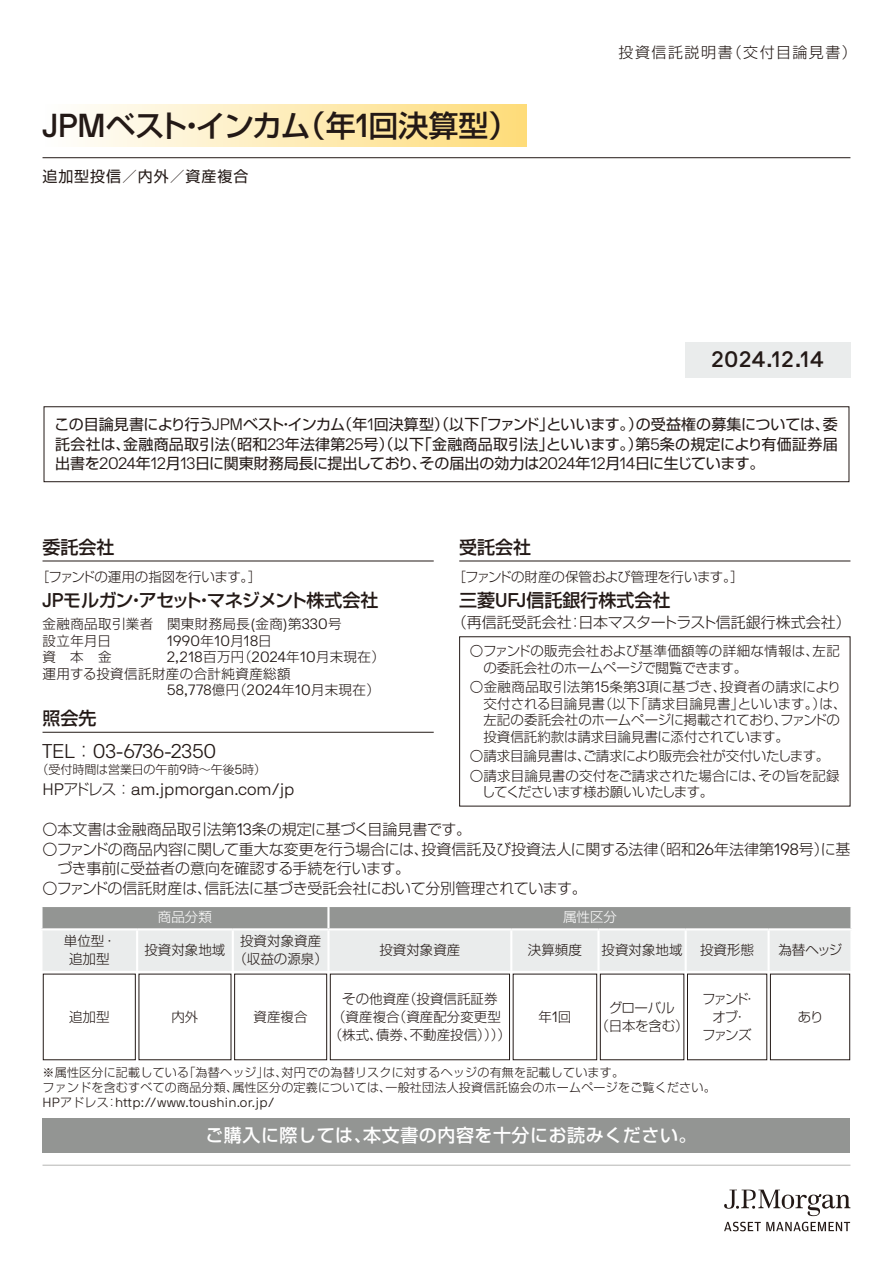
<style>
.page{position:relative;width:893px;height:1263px;background:#fff}
.page>*{position:absolute;margin:0;border:0;box-sizing:border-box;transform-origin:0 0}
.t1{font:500 30px "Shin Go Pr 5";letter-spacing:-.045em;color:#231916}
.t2{font:22.35px "JPMAM Pro Med";letter-spacing:.045em;color:#231916}
.t3{font:19.8px "JPMAM Pro Lig";color:#231916}
.t4{font:500 18px "Shin Go Pr 5";letter-spacing:.03em;color:#fff}
.t5{font:500 18px "Shin Go Pr 5";color:#231916}
.t6{font:500 18px "Shin Go Pr 5";letter-spacing:-.035em;color:#231916}
.t7{font:16.5px "JPMAM Pro Lig";color:#231916}
.t8{font:15px/19.5px "Shin Go Pr 5";color:#231916;text-align:justify}
.t9{font:300 15px "Shin Go Pr 5";letter-spacing:-.005em;color:#231916}
.t10{font:300 15px "Shin Go Pr 5";letter-spacing:-.03em;color:#231916}
.t11{font:300 15px "Shin Go Pr 5";letter-spacing:.1em;color:#231916}
.t12{font:15px "Shin Go Pr 5";letter-spacing:.06em;color:#231916}
.t13{font:14.85px "JPMAM Pro Lig";letter-spacing:.025em;color:#231916}
.t14{font:300 13.5px/16.5px "Shin Go Pr 5";color:#231916}
.t15{font:300 13.5px/16.5px "Shin Go Pr 5";letter-spacing:.03em;color:#231916}
.t16{font:300 13.5px "Shin Go Pr 5";letter-spacing:-.03em;color:#231916}
.t17{font:300 13.5px "Shin Go Pr 5";letter-spacing:-.04em;color:#231916}
.t18{font:300 13.5px/18px "Shin Go Pr 5";letter-spacing:-.025em;color:#231916;text-align:center}
.t19{font:300 13.5px/18px "Shin Go Pr 5";letter-spacing:-.15em;color:#231916;text-align:center}
.t20{font:300 13.5px "Shin Go Pr 5";color:#fff}
.t21{font:13.2px "JPMAM Pro Lig";letter-spacing:.02em;color:#231916}
.t22{font:300 12px/15px "Shin Go Pr 5";letter-spacing:.02em;color:#231916}
.t23{font:300 12px "Shin Go Pr 5";color:#231916}
.s1{font-family:"JPMAM Pro Med";font-weight:400;font-size:33px}
.s2{font-family:"JPMAM Pro Lig";font-size:16.5px}
.s3{font-family:"JPMAM Pro Med";font-weight:400;font-size:19.8px}
.s4{font-family:"JPMAM Pro Lig";font-weight:400;font-size:14.85px}
.s5{font-family:"JPMAM Pro Lig";font-weight:400;font-size:16.5px}
.s6{font-family:"Shin Go Pr 5";font-weight:300;font-size:13.5px}
.s7{font-family:"Shin Go Pr 5";font-weight:300;font-size:18px}
.s8{font-family:"JPMAM Pro Lig";font-weight:400;font-size:13.2px}
.s9{font-family:"Shin Go Pr 5";font-weight:300;font-size:15px}
.s10{font-family:"Shin Go Pr 5";font-weight:300;font-size:12px}
</style>
<div class="page">
<hr style="left:43px;top:1165px;width:807px;height:1px;background:#b5b5b4">
<svg style="left:724px;top:1189px;width:126px;height:27px"></svg>
<svg style="left:724px;top:1222px;width:126px;height:9px"></svg>
<div style="left:685px;top:342px;width:165px;height:36px;background:#eaecec"></div>
<div style="left:44px;top:406px;width:805px;height:76px;border:1px solid #231916"></div>
<hr style="left:43px;top:561px;width:391px;height:1px;background:#231916">
<hr style="left:43px;top:732px;width:391px;height:1px;background:#231916">
<hr style="left:459px;top:561px;width:391px;height:1px;background:#231916">
<div style="left:43px;top:1118px;width:807px;height:34px;background:#939593"></div>
<svg style="left:43px;top:907px;width:807px;height:64px"></svg>
<hr style="left:40px;top:928px;width:97px;height:2px;background:#fff">
<hr style="left:137px;top:928px;width:96px;height:2px;background:#fff">
<hr style="left:233px;top:928px;width:95px;height:2px;background:#fff">
<hr style="left:328px;top:928px;width:183px;height:2px;background:#fff">
<hr style="left:511px;top:928px;width:87px;height:2px;background:#fff">
<hr style="left:598px;top:928px;width:88px;height:2px;background:#fff">
<hr style="left:686px;top:928px;width:83px;height:2px;background:#fff">
<hr style="left:769px;top:928px;width:84px;height:2px;background:#fff">
<hr style="left:327px;top:907px;width:3px;height:21px;background:#fff">
<hr style="left:136px;top:930px;width:2px;height:41px;background:#fff">
<hr style="left:232px;top:930px;width:2px;height:41px;background:#fff">
<hr style="left:327px;top:930px;width:3px;height:41px;background:#fff">
<hr style="left:510px;top:930px;width:2px;height:41px;background:#fff">
<hr style="left:597px;top:930px;width:3px;height:41px;background:#fff">
<hr style="left:685px;top:930px;width:2px;height:41px;background:#fff">
<hr style="left:767px;top:930px;width:3px;height:41px;background:#fff">
<div style="left:43px;top:974px;width:93px;height:86px;border:1px solid #231916"></div>
<div style="left:234px;top:974px;width:93px;height:86px;border:1px solid #231916"></div>
<div style="left:330px;top:974px;width:180px;height:86px;border:1px solid #231916"></div>
<div style="left:770px;top:974px;width:80px;height:86px;border:1px solid #231916"></div>
<div style="left:43px;top:104px;width:483px;height:43px;background:linear-gradient(to right,#fefeff,#fedc79)"></div>
<hr style="left:43px;top:157px;width:807px;height:1px;background:#231916">
<h1 class="t1" style="left:43px;top:101px;width:478px"><span class="s1">JPM</span>ベスト・インカム（年<span class="s1">1</span>回決算型）</h1>
<p class="t12" style="left:43px;top:164px;width:207px">追加型投信／内外／資産複合</p>
<p class="t11" style="left:619px;top:40px;width:240px">投資信託説明書（交付目論見書）</p>
<h2 class="t2" style="left:712px;top:347px;width:113px">2024.12.14</h2>
<p class="t8" style="left:55px;top:414px;width:785px">この目論見書により行う<span class="s2">JPM</span>ベスト・インカム（年<span class="s2">1</span>回決算型）（以下「ファンド」といいます。）の受益権の募集については、委託会社は、金融商品取引法（昭和<span class="s2">23</span>年法律第<span class="s2">25</span>号）（以下「金融商品取引法」といいます。）第<span class="s2">5</span>条の規定により有価証券届出書を<span class="s2">2024</span>年<span class="s2">12</span>月<span class="s2">13</span>日に関東財務局長に提出しており、その届出の効力は<span class="s2">2024</span>年<span class="s2">12</span>月<span class="s2">14</span>日に生じています。</p>
<h3 class="t5" style="left:43px;top:533px;width:73px">委託会社</h3>
<p class="t16" style="left:36px;top:566px;width:227px">［ファンドの運用の指図を行います。］</p>
<h3 class="t6" style="left:43px;top:586px;width:337px"><span class="s3">JP</span>モルガン・アセット・マネジメント株式会社</h3>
<p class="t15" style="left:43px;top:614px;width:301px">金融商品取引業者 関東財務局長<span class="s4">(</span>金商<span class="s4">)</span>第<span class="s4">330</span>号設立年月日</p>
<h3 class="t5" style="left:459px;top:533px;width:73px">受託会社</h3>
<p class="t16" style="left:452px;top:566px;width:293px">［ファンドの財産の保管および管理を行います。］</p>
<h3 class="t5" style="left:459px;top:586px;width:213px">三菱<span class="s3">UFJ</span>信託銀行株式会社</h3>
<p class="t9" style="left:452px;top:610px;width:401px">（再信託受託会社：日本マスタートラスト信託銀行株式会社）</p>
<p class="t14" style="left:483px;top:641px;width:358px;text-indent:-14px">〇ファンドの販売会社および基準価額等の詳細な情報は、左記の委託会社のホームページで閲覧できます。</p>
<p class="t14" style="left:483px;top:677px;width:365px;text-indent:-13px">〇金融商品取引法第<span class="s4">15</span>条第<span class="s4">3</span>項に基づき、投資者の請求により交付される目論見書（以下「請求目論見書」といいます。）は、左記の委託会社のホームページに掲載されており、ファンドの投資信託約款は請求目論見書に添付されています。</p>
<p class="t14" style="left:470px;top:745px;width:371px;line-height:19.5px">〇請求目論見書は、ご請求により販売会社が交付いたします。〇請求目論見書の交付をご請求された場合には、その旨を記録</p>
<p class="t17" style="left:482px;top:781px;width:233px">してくださいます様お願いいたします。</p>
<p class="t9" style="left:43px;top:817px;width:430px">〇本文書は金融商品取引法第<span class="s5">13</span>条の規定に基づく目論見書です。</p>
<p class="t9" style="left:43px;top:837px;width:809px">〇ファンドの商品内容に関して重大な変更を行う場合には、投資信託及び投資法人に関する法律（昭和<span class="s5">26</span>年法律第<span class="s5">198</span>号）に基</p>
<p class="t10" style="left:57px;top:856px;width:354px">づき事前に受益者の意向を確認する手続を行います。</p>
<p class="t9" style="left:43px;top:876px;width:546px">〇ファンドの信託財産は、信託法に基づき受託会社において分別管理されています。</p>
<p class="t13" style="left:167px;top:632px;width:106px">1990<span class="s6">年</span>10<span class="s6">月</span>18<span class="s6">日</span></p>
<p class="t14" style="left:43px;top:647px;width:71px">資　本　金</p>
<p class="t13" style="left:167px;top:648px;width:219px">2,218<span class="s6">百万円（</span>2024<span class="s6">年</span>10<span class="s6">月末現在）</span></p>
<p class="t15" style="left:43px;top:664px;width:250px">運用する投資信託財産の合計純資産総額</p>
<p class="t13" style="left:167px;top:681px;width:214px">58,778<span class="s6">億円（</span>2024<span class="s6">年</span>10<span class="s6">月末現在）</span></p>
<h3 class="t5" style="left:43px;top:704px;width:55px">照会先</h3>
<h3 class="t3" style="left:43px;top:739px;width:175px">TEL<span class="s7">：</span>03-6736-2350</h3>
<p class="t23" style="left:37px;top:760px;width:231px">（受付時間は営業日の午前<span class="s8">9</span>時～午後<span class="s8">5</span>時）</p>
<p class="t7" style="left:43px;top:780px;width:253px">HP<span class="s9">アドレス：</span>am.jpmorgan.com/jp</p>
<p class="t20" style="left:158px;top:906px;width:55px">商品分類</p>
<p class="t20" style="left:563px;top:906px;width:55px">属性区分</p>
<p class="t14" style="left:64px;top:931px;width:54px;line-height:18px;text-align:center">単位型・追加型</p>
<p class="t14" style="left:144px;top:940px;width:82px">投資対象地域</p>
<p class="t14" style="left:233px;top:931px;width:96px;line-height:18px;text-align:center">投資対象資産（収益の源泉）</p>
<p class="t14" style="left:379px;top:940px;width:82px">投資対象資産</p>
<p class="t14" style="left:528px;top:940px;width:55px">決算頻度</p>
<p class="t14" style="left:602px;top:940px;width:82px">投資対象地域</p>
<p class="t14" style="left:700px;top:940px;width:55px">投資形態</p>
<p class="t14" style="left:778px;top:940px;width:65px">為替ヘッジ</p>
<p class="t14" style="left:69px;top:1007px;width:42px">追加型</p>
<p class="t14" style="left:171px;top:1007px;width:29px">内外</p>
<p class="t14" style="left:254px;top:1007px;width:55px">資産複合</p>
<p class="t14" style="left:329px;top:989px;width:184px;line-height:18px;text-align:center">その他資産（投資信託証券<br>（資産複合（資産配分変更型（株式、債券、不動産投信））））</p>
<p class="t14" style="left:539px;top:1007px;width:34px">年<span class="s4">1</span>回</p>
<p class="t18" style="left:596px;top:998px;width:95px">グローバル<br>（日本を含む）</p>
<p class="t19" style="left:702px;top:989px;width:56px">ファンド・オブ・<br>ファンズ</p>
<p class="t22" style="left:43px;top:1063px;width:675px">※属性区分に記載している「為替ヘッジ」は、対円での為替リスクに対するヘッジの有無を記載しています。<br>ファンドを含むすべての商品分類、属性区分の定義については、一般社団法人投資信託協会のホームページをご覧ください。</p>
<p class="t21" style="left:43px;top:1094px;width:234px">HP<span class="s10">アドレス：</span>http://www.toushin.or.jp/</p>
<h3 class="t4" style="left:205px;top:1120px;width:493px">ご購入に際しては、本文書の内容を十分にお読みください。</h3>
<p class="t14" style="left:798px;top:1007px;width:27px">あり</p>
</div>
